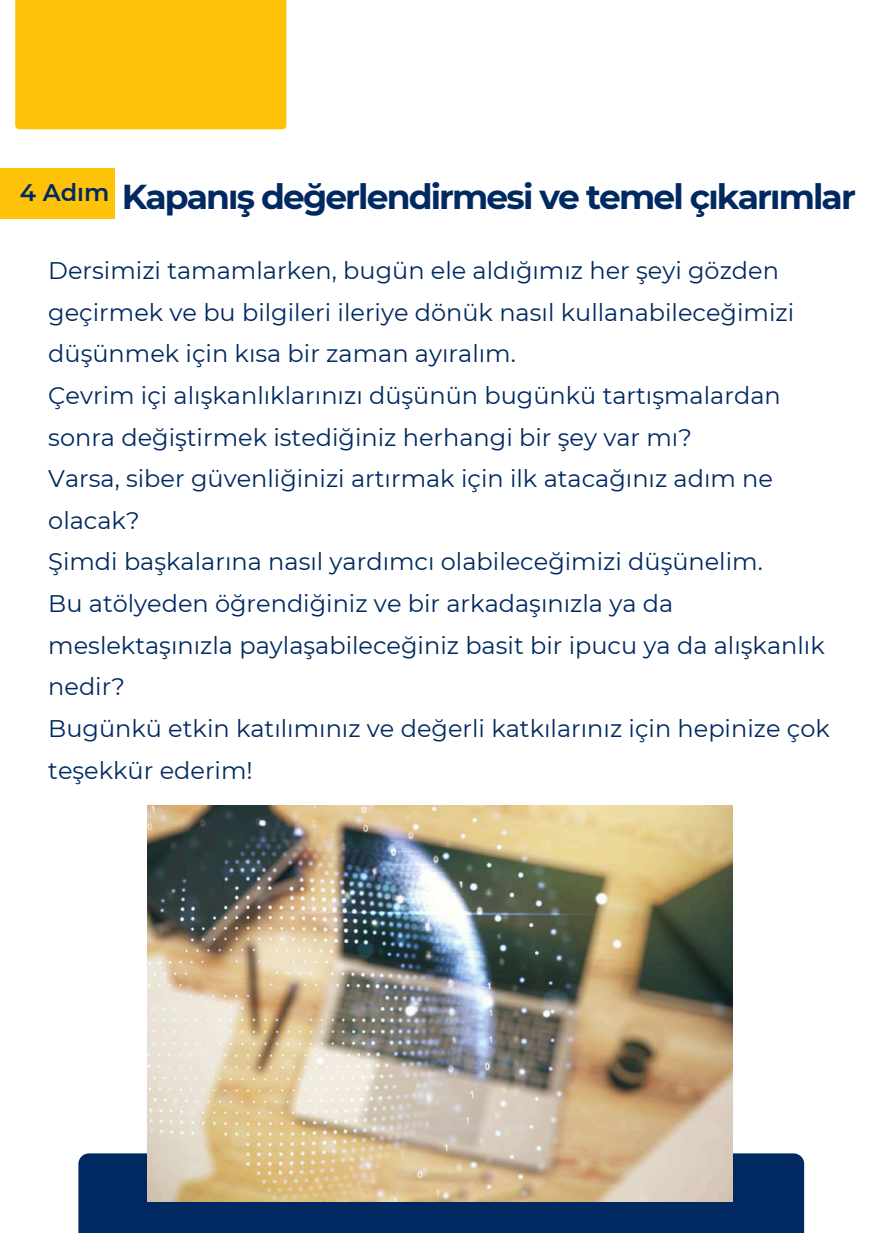
<style>
.page{position:relative;width:894px;height:1233px;background:#fff}
.page>*{position:absolute;margin:0;border:0;box-sizing:border-box;transform-origin:0 0}
.t1{font:700 34.5px "Montserrat";letter-spacing:-.055em;color:#002961}
.t2{font:24px/41.5px "Montserrat";color:#002961}
.t3{font:600 24px "Montserrat";color:#002961}
</style>
<div class="page">
<div style="left:15px;top:0;width:271px;height:129px;background:#fec209"></div>
<div style="left:78px;top:1153px;width:725px;height:80px;background:#002961"></div>
<svg style="left:732px;top:907px;width:1px;height:98px"></svg>
<div style="left:0;top:168px;width:114px;height:51px;background:#fec209"></div>
<img style="left:147px;top:806px;width:585px;height:396px">
<p class="t3" style="left:20px;top:178px;width:91px">4 Adım</p>
<h1 class="t1" style="left:122px;top:176px;width:735px">Kapanış değerlendirmesi ve temel çıkarımlar</h1>
<p class="t2" style="left:48px;top:250px;width:782px">Dersimizi tamamlarken, bugün ele aldığımız her şeyi gözden geçirmek ve bu bilgileri ileriye dönük nasıl kullanabileceğimizi düşünmek için kısa bir zaman ayıralım.<br>Çevrim içi alışkanlıklarınızı düşünün bugünkü tartışmalardan sonra değiştirmek istediğiniz herhangi bir şey var mı?<br>Varsa, siber güvenliğinizi artırmak için ilk atacağınız adım ne olacak?<br>Şimdi başkalarına nasıl yardımcı olabileceğimizi düşünelim.<br>Bu atölyeden öğrendiğiniz ve bir arkadaşınızla ya da meslektaşınızla paylaşabileceğiniz basit bir ipucu ya da alışkanlık nedir?<br>Bugünkü etkin katılımınız ve değerli katkılarınız için hepinize çok teşekkür ederim!</p>
</div>
